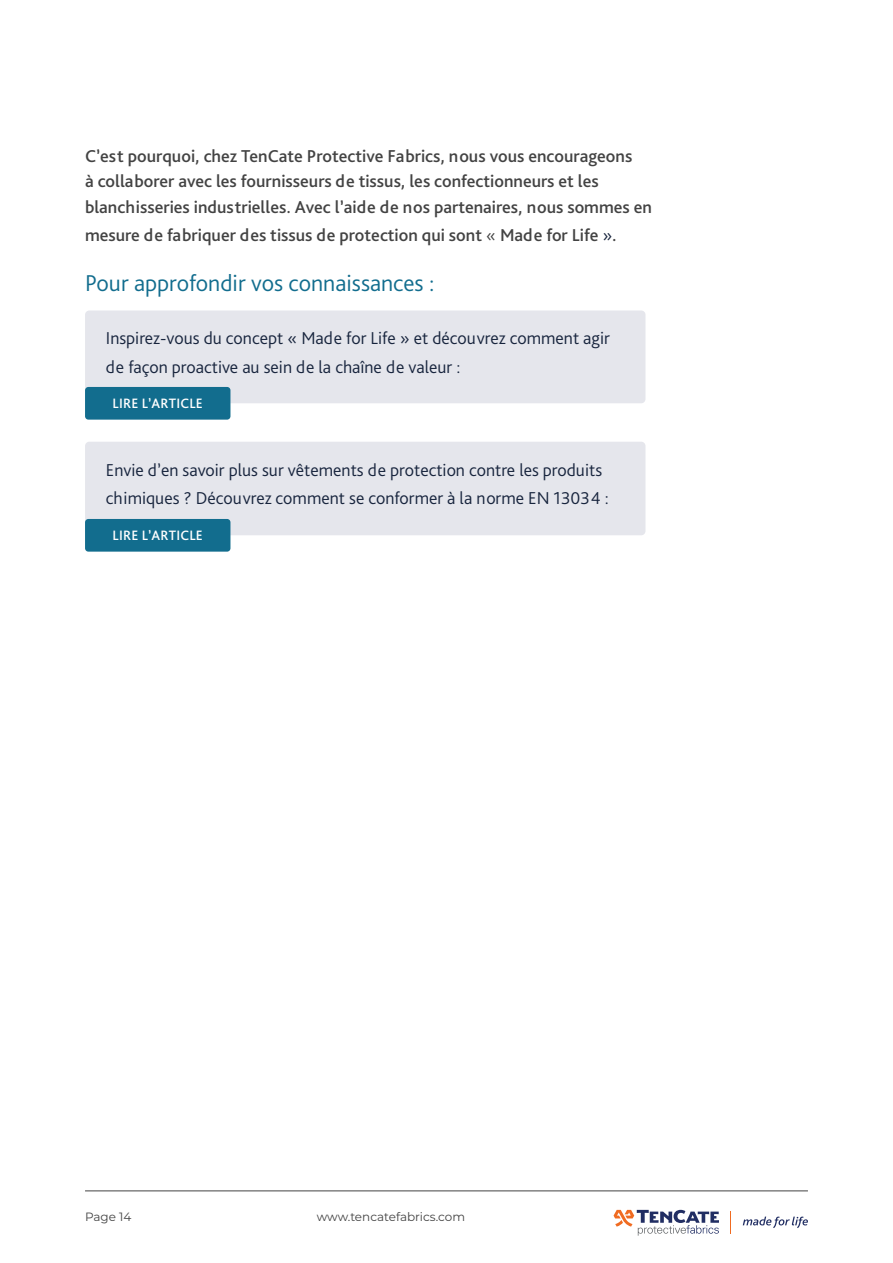
<style>
.page{position:relative;width:893px;height:1263px;background:#fff}
.page>*{position:absolute;margin:0;border:0;box-sizing:border-box;transform-origin:0 0}
.t1{font:300 24px "Bliss Pro";color:#126d8e}
.t2{font:500 18px/25.5px "Bliss Pro";color:#434343}
.t3{font:300 18px/28.5px "Bliss Pro";color:#17243d}
.t4{font:500 14.25px "Bliss Pro";letter-spacing:.015em;color:#fff}
.t5{font:12px "Montserrat";color:#434343}
.s1{font-weight:300}
.s2{font-weight:300;color:#17243d}
</style>
<div class="page">
<svg style="left:743px;top:1216px;width:65px;height:12px"></svg>
<svg style="left:613px;top:1210px;width:106px;height:26px"></svg>
<svg style="left:730px;top:1211px;width:1px;height:23px"></svg>
<hr style="left:85px;top:1190px;width:723px;height:1px;background:#434343">
<div style="left:85px;top:442px;width:560px;height:93px;background:#e5e6ec;border-radius:4px"></div>
<div style="left:85px;top:310px;width:560px;height:93px;background:#e5e6ec;border-radius:4px"></div>
<div style="left:85px;top:387px;width:145px;height:33px;background:#126d8e;border-radius:3px"></div>
<div style="left:85px;top:519px;width:145px;height:33px;background:#126d8e;border-radius:3px"></div>
<p class="t2" style="left:85px;top:142px;width:568px">C’est pourquoi, chez TenCate Protective Fabrics, nous vous encourageons<br>à collaborer avec les fournisseurs de tissus, les confectionneurs et les blanchisseries industrielles. Avec l’aide de nos partenaires, nous sommes en</p>
<p class="t2" style="left:85px;top:222px;width:533px">mesure de fabriquer des tissus de protection qui sont <span class="s1">«</span> Made for Life <span class="s2">»</span>.</p>
<p class="t1" style="left:85px;top:268px;width:351px">Pour approfondir vos connaissances :</p>
<p class="t3" style="left:106px;top:324px;width:505px">Inspirez-vous du concept « Made for Life » et découvrez comment agir de façon proactive au sein de la chaîne de valeur :</p>
<p class="t4" style="left:113px;top:394px;width:92px">LIRE L’ARTICLE</p>
<p class="t3" style="left:106px;top:455px;width:504px">Envie d’en savoir plus sur vêtements de protection contre les produits chimiques ? Découvrez comment se conformer à la norme EN 13034 :</p>
<p class="t4" style="left:113px;top:526px;width:92px">LIRE L’ARTICLE</p>
<p class="t5" style="left:85px;top:1209px;width:48px">Page 14</p>
<p class="t5" style="left:317px;top:1209px;width:150px">www.tencatefabrics.com</p>
</div>
